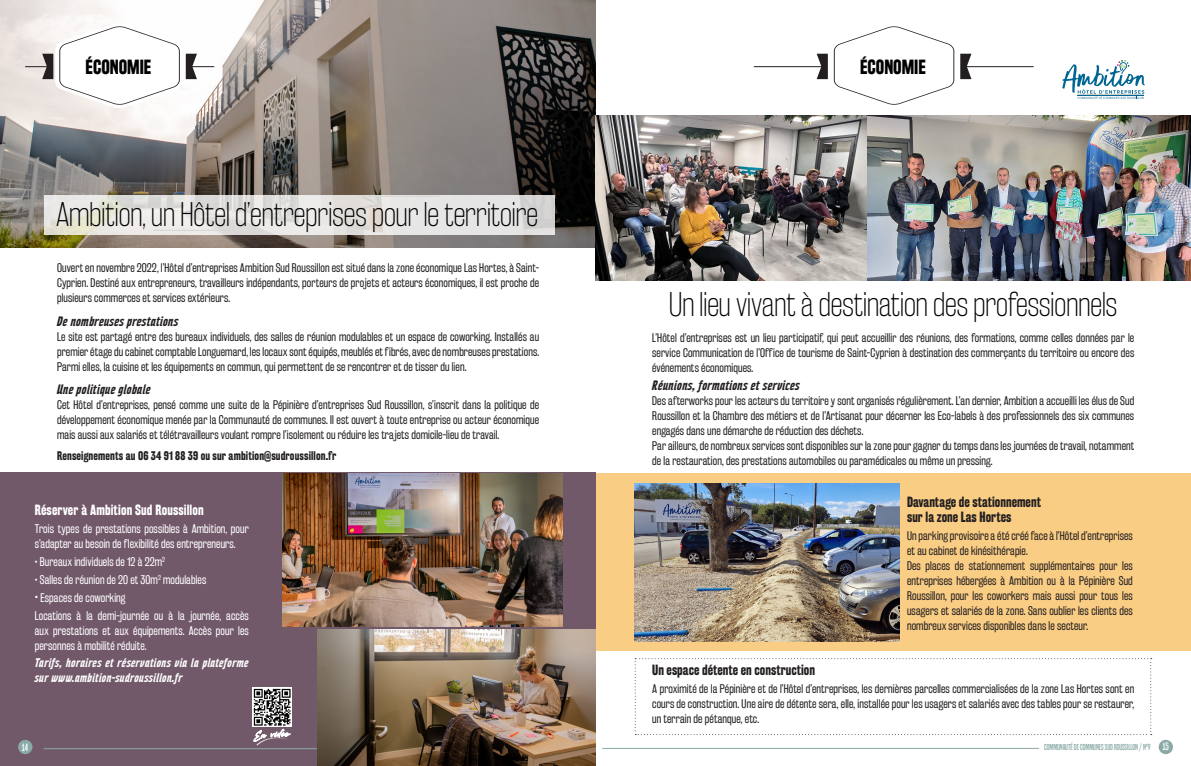
<style>
.page{position:relative;width:1191px;height:766px;background:#fff}
.page>*{position:absolute;margin:0;border:0;box-sizing:border-box;transform-origin:0 0}
.t1{font:30px "Rakesly El";color:#000}
.t2{font:700 18px "Rakesly Rg";color:#000}
.t3{font:700 13px "Rakesly Rg";color:#231f20}
.t4{font:700 13px "Rakesly Rg";letter-spacing:.01em;color:#fff}
.t5{font:italic 700 12px "Rakesly Rg";color:#231f20}
.t6{font:11px/15px "Rakesly Bk";letter-spacing:.01em;color:#231f20;text-align:justify}
.t7{font:11px/15px "Rakesly Bk";letter-spacing:.01em;color:#fff}
.t8{font:italic 700 11px/15px "Rakesly Rg";letter-spacing:.01em;color:#fff}
.t9{font:700 11px "Rakesly Rg";letter-spacing:.01em;color:#231f20}
.t10{font:10px "Built Titling Rg";color:#fff}
.t11{font:10px "Roustel";color:#fff}
.t12{font:8px "Built Titling Rg";color:#89aaa7}
.s1{font-size:13px}
.s2{font-size:10px;color:#fff}
</style>
<div class="page">
<div style="left:592px;top:473px;width:599px;height:177px;background:#facd85"></div>
<img style="left:634px;top:483px;width:265px;height:158px">
<div style="left:0;top:472px;width:595px;height:293px;background:#72596a"></div>
<img style="left:866px;top:115px;width:325px;height:166px">
<img style="left:0;top:0;width:595px;height:247px">
<img style="left:283px;top:473px;width:279px;height:153px">
<hr style="left:602px;top:748px;width:437px;height:1px;background:#89aaa7">
<div style="left:18px;top:739px;width:14px;height:15px;background:#89aaa7;border-radius:50%"></div>
<hr style="left:44px;top:748px;width:544px;height:1px;background:#89aaa7">
<div style="left:1158px;top:739px;width:15px;height:15px;background:#89aaa7;border-radius:50%"></div>
<hr style="left:754px;top:66px;width:72px;height:1px;background:#231f20">
<hr style="left:961px;top:66px;width:72px;height:1px;background:#231f20">
<svg style="left:25px;top:23px;width:189px;height:85px"></svg>
<svg style="left:816px;top:26px;width:155px;height:79px"></svg>
<svg style="left:44px;top:195px;width:510px;height:39px;background:#e4e2e0"></svg>
<img style="left:595px;top:115px;width:271px;height:166px">
<svg style="left:634px;top:658px;width:517px;height:74px"></svg>
<img style="left:252px;top:687px;width:40px;height:39px">
<img style="left:317px;top:629px;width:279px;height:136px">
<svg style="left:1062px;top:60px;width:82px;height:39px"></svg>
<hr style="left:1078px;top:95px;width:66px;height:1px;background:#006592">
<svg style="left:256px;top:737px;width:33px;height:8px"></svg>
<p class="t2" style="left:86px;top:56px;width:67px">ÉCONOMIE</p>
<p class="t2" style="left:860px;top:56px;width:67px">ÉCONOMIE</p>
<p class="t1" style="left:56px;top:196px;width:484px">Ambition, un Hôtel d’entreprises pour le territoire</p>
<p class="t6" style="left:57px;top:260px;width:483px">Ouvert en novembre 2022, l’Hôtel d’entreprises Ambition Sud Roussillon est situé dans la zone économique Las Hortes, à Saint-Cyprien. Destiné aux entrepreneurs, travailleurs indépendants, porteurs de projets et acteurs économiques, il est proche de plusieurs commerces et services extérieurs.</p>
<p class="t5" style="left:57px;top:314px;width:123px">De nombreuses prestations</p>
<p class="t6" style="left:57px;top:329px;width:483px">Le site est partagé entre des bureaux individuels, des salles de réunion modulables et un espace de coworking. Installés au premier étage du cabinet comptable Longuemard, les locaux sont équipés, meublés et fibrés, avec de nombreuses prestations.<br>Parmi elles, la cuisine et les équipements en commun, qui permettent de se rencontrer et de tisser du lien.</p>
<p class="t5" style="left:57px;top:382px;width:95px">Une politique globale</p>
<p class="t6" style="left:57px;top:397px;width:483px">Cet Hôtel d’entreprises, pensé comme une suite de la Pépinière d’entreprises Sud Roussillon, s’inscrit dans la politique de développement économique menée par la Communauté de communes. Il est ouvert à toute entreprise ou acteur économique mais aussi aux salariés et télétravailleurs voulant rompre l’isolement ou réduire les trajets domicile-lieu de travail.</p>
<p class="t9" style="left:57px;top:449px;width:281px">Renseignements au 06 34 91 88 39 ou sur ambition@sudroussillon.fr</p>
<p class="t4" style="left:35px;top:502px;width:171px">Réserver à Ambition Sud Roussillon</p>
<p class="t7" style="left:35px;top:521px;width:216px">Trois types de prestations possibles à Ambition, pour s’adapter au besoin de flexibilité des entrepreneurs.</p>
<p class="t7" style="left:35px;top:554px;width:132px">• Bureaux individuels de 12 à 22m<sup>2</sup></p>
<p class="t7" style="left:35px;top:572px;width:173px">• Salles de réunion de 20 et 30m<sup>2</sup> modulables</p>
<p class="t7" style="left:35px;top:589px;width:92px"><span class="s1">•</span> Espaces de coworking</p>
<p class="t7" style="left:35px;top:607px;width:216px;text-align:justify">Locations à la demi-journée ou à la journée, accès aux prestations et aux équipements. Accès pour les personnes à mobilité réduite.</p>
<p class="t8" style="left:35px;top:655px;width:215px">Tarifs, horaires et réservations via la plateforme sur www.ambition-sudroussillon.fr</p>
<p class="t11" style="left:285px;top:724px;width:6px">o</p>
<p class="t1" style="left:669px;top:286px;width:449px">Un lieu vivant à destination des professionnels</p>
<p class="t6" style="left:652px;top:330px;width:483px">L’Hôtel d’entreprises est un lieu participatif, qui peut accueillir des réunions, des formations, comme celles données par le service Communication de l’Office de tourisme de Saint-Cyprien à destination des commerçants du territoire ou encore des événements économiques.</p>
<p class="t5" style="left:652px;top:378px;width:149px">Réunions, formations et services</p>
<p class="t6" style="left:652px;top:393px;width:483px">Des afterworks pour les acteurs du territoire y sont organisés régulièrement. L’an dernier, Ambition a accueilli les élus de Sud Roussillon et la Chambre des métiers et de l’Artisanat pour décerner les Eco-labels à des professionnels des six communes engagés dans une démarche de réduction des déchets.</p>
<p class="t6" style="left:652px;top:438px;width:483px">Par ailleurs, de nombreux services sont disponibles sur la zone pour gagner du temps dans les journées de travail, notamment de la restauration, des prestations automobiles ou paramédicales ou même un pressing.</p>
<p class="t3" style="left:907px;top:494px;width:135px">Davantage de stationnement</p>
<p class="t3" style="left:907px;top:509px;width:106px">sur la zone Las Hortes</p>
<p class="t6" style="left:907px;top:527px;width:227px">Un parking provisoire a été créé face à l’Hôtel d’entreprises et au cabinet de kinésithérapie.</p>
<p class="t6" style="left:907px;top:557px;width:227px">Des places de stationnement supplémentaires pour les entreprises hébergées à Ambition ou à la Pépinière Sud Roussillon, pour les coworkers mais aussi pour tous les usagers et salariés de la zone. Sans oublier les clients des nombreux services disponibles dans le secteur.</p>
<p class="t3" style="left:652px;top:662px;width:164px">Un espace détente en construction</p>
<p class="t6" style="left:652px;top:681px;width:483px">A proximité de la Pépinière et de l’Hôtel d’entreprises, les dernières parcelles commercialisées de la zone Las Hortes sont en cours de construction. Une aire de détente sera, elle, installée pour les usagers et salariés avec des tables pour se restaurer, un terrain de pétanque, etc.</p>
<p class="t10" style="left:22px;top:740px;width:8px">14</p>
<p class="t12" style="left:1044px;top:742px;width:126px">COMMUNAUTÉ DE COMMUNES SUD ROUSSILLON / N°9 <span class="s2">15</span></p>
</div>
